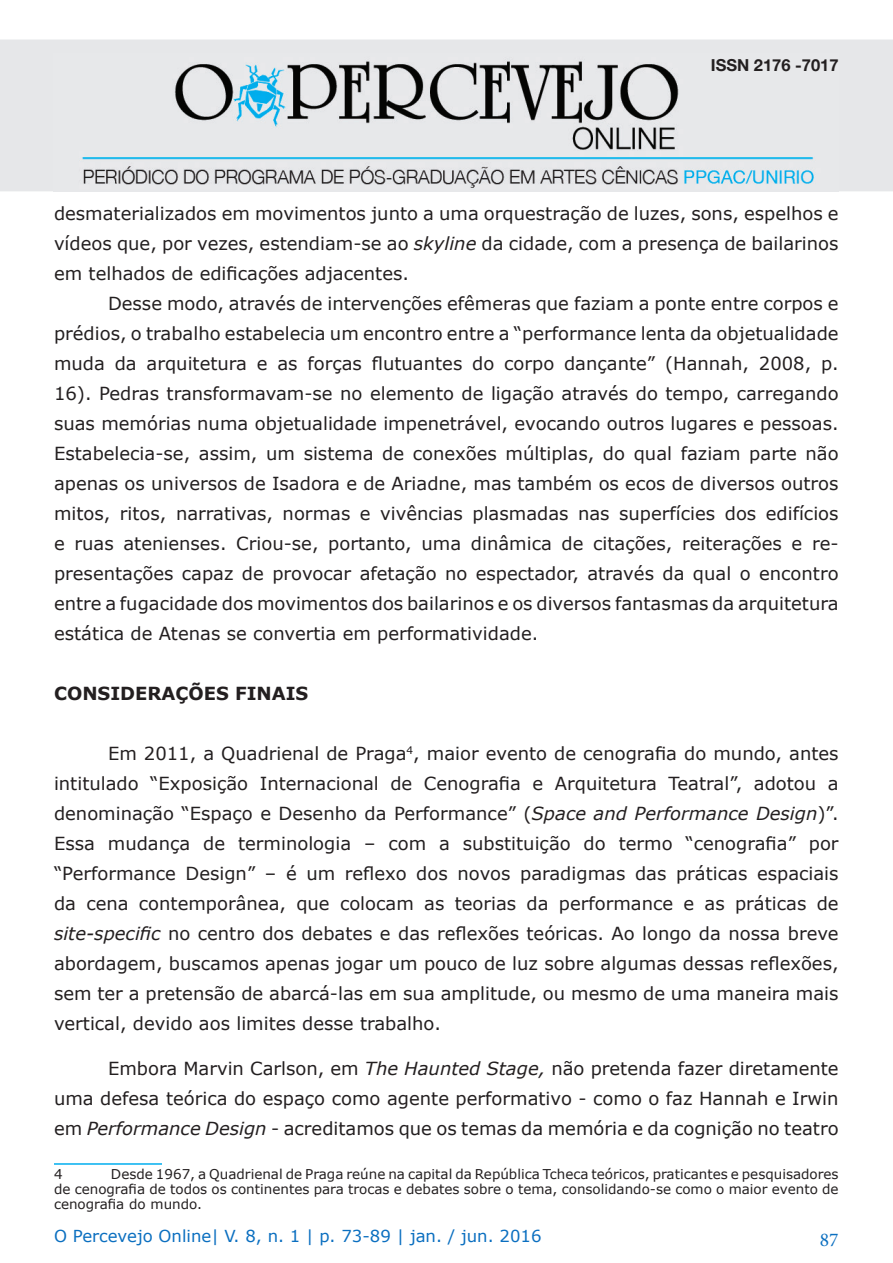
<style>
.page{position:relative;width:893px;height:1263px;background:#fff}
.page>*{position:absolute;margin:0;border:0;box-sizing:border-box;transform-origin:0 0}
.t1{font:19.5px "Minion Pro";color:#0b6fc0}
.Body_Text{font:18px/30px "Verdana";color:#231f20;text-align:justify}
.t2{font:700 18px "Verdana";color:#231f20}
.t3{font:16.5px "Verdana";color:#0b6fc0}
.t4{font:700 16.5px "Helvetica Neue";color:#231f20}
.t5{font:13.5px/15px "Verdana";color:#231f20;text-align:justify}
.s1{font-style:italic}
</style>
<div class="page">
<div style="left:0;top:40px;width:893px;height:151px;background:#e6e7e9"></div>
<img style="left:53px;top:61px;width:786px;height:130px">
<hr style="left:54px;top:1163px;width:108px;height:2px;background:#00aeef">
<p class="t4" style="left:711px;top:50px;width:129px">ISSN 2176 -7017</p>
<p class="Body_Text" style="left:54px;top:198px;width:786px">desmaterializados em movimentos junto a uma orquestração de luzes, sons, espelhos e vídeos que, por vezes, estendiam-se ao <span class="s1">skyline</span> da cidade, com a presença de bailarinos em telhados de edificações adjacentes.</p>
<p class="Body_Text" style="left:54px;top:288px;width:786px;text-indent:54px">Desse modo, através de intervenções efêmeras que faziam a ponte entre corpos e prédios, o trabalho estabelecia um encontro entre a “performance lenta da objetualidade muda da arquitetura e as forças flutuantes do corpo dançante” (Hannah, 2008, p.<br>16). Pedras transformavam-se no elemento de ligação através do tempo, carregando suas memórias numa objetualidade impenetrável, evocando outros lugares e pessoas.<br>Estabelecia-se, assim, um sistema de conexões múltiplas, do qual faziam parte não apenas os universos de Isadora e de Ariadne, mas também os ecos de diversos outros mitos, ritos, narrativas, normas e vivências plasmadas nas superfícies dos edifícios e ruas atenienses. Criou-se, portanto, uma dinâmica de citações, reiterações e re&shy;presentações capaz de provocar afetação no espectador, através da qual o encontro entre a fugacidade dos movimentos dos bailarinos e os diversos fantasmas da arquitetura estática de Atenas se convertia em performatividade.</p>
<p class="t2" style="left:54px;top:681px;width:256px">CONSIDERAÇÕES FINAIS</p>
<p class="Body_Text" style="left:54px;top:738px;width:786px;text-indent:54px">Em 2011, a Quadrienal de Praga<sup>4</sup>, maior evento de cenografia do mundo, antes intitulado “Exposição Internacional de Cenografia e Arquitetura Teatral”, adotou a denominação “Espaço e Desenho da Performance” (<span class="s1">Space and Performance Design</span>)”.<br>Essa mudança de terminologia – com a substituição do termo “cenografia” por “Performance Design” – é um reflexo dos novos paradigmas das práticas espaciais da cena contemporânea, que colocam as teorias da performance e as práticas de <span class="s1">site-specific</span> no centro dos debates e das reflexões teóricas. Ao longo da nossa breve abordagem, buscamos apenas jogar um pouco de luz sobre algumas dessas reflexões, sem ter a pretensão de abarcá-las em sua amplitude, ou mesmo de uma maneira mais vertical, devido aos limites desse trabalho.</p>
<p class="Body_Text" style="left:54px;top:1053px;width:786px;text-indent:54px">Embora Marvin Carlson, em <span class="s1">The Haunted Stage,</span> não pretenda fazer diretamente uma defesa teórica do espaço como agente performativo - como o faz Hannah e Irwin em <span class="s1">Performance Design</span> - acreditamos que os temas da memória e da cognição no teatro</p>
<p class="t5" style="left:54px;top:1166px;width:10px">4</p>
<p class="t5" style="left:54px;top:1166px;width:786px;text-indent:57px">Desde 1967, a Quadrienal de Praga reúne na capital da República Tcheca teóricos, praticantes e pesquisadores de cenografia de todos os continentes para trocas e debates sobre o tema, consolidando-se como o maior evento de cenografia do mundo.</p>
<p class="t3" style="left:54px;top:1224px;width:489px">O Percevejo Online| V. 8, n. 1 | p. 73-89 | jan. / jun. 2016</p>
<p class="t1" style="left:820px;top:1227px;width:20px">87</p>
</div>
